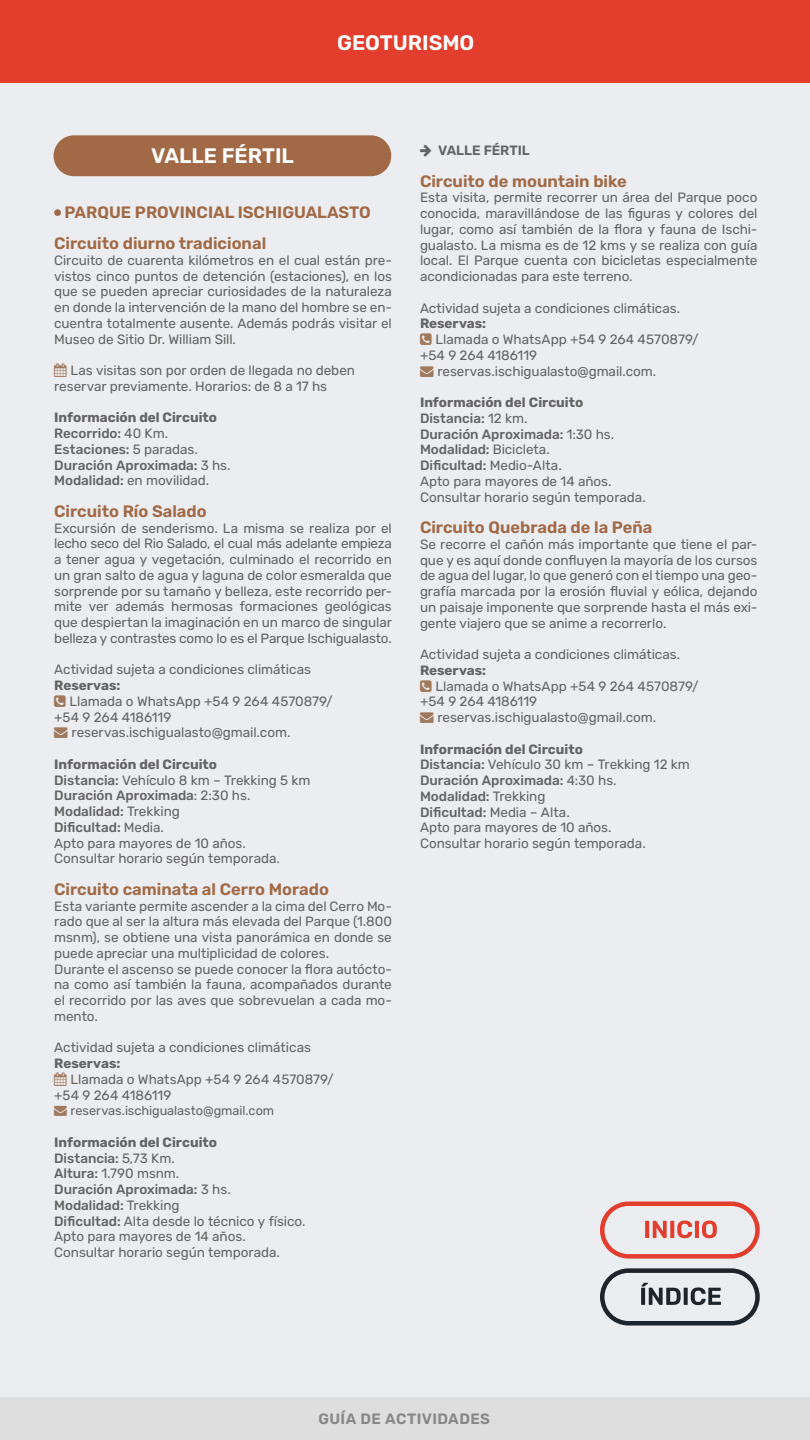
<style>
.page{position:relative;width:810px;height:1440px;background:#ebedf0}
.page>*{position:absolute;margin:0;border:0;box-sizing:border-box;transform-origin:0 0}
.t1{font:600 21px "Rubik";color:#fff}
.t2{font:600 16.5px/31.5px "Rubik";color:#a16945}
.t3{font:600 15px "Rubik";letter-spacing:.025em;color:#878787}
.t4{font:13.5px/15.8px "Rubik";letter-spacing:-.005em;color:#646363}
.t5{font:500 13.5px/15.8px "Rubik";color:#646363}
.t6{font:700 13.5px "Rubik";color:#646363}
.t7{font:600 13.5px "Rubik";color:#646363}
.t8{font:12.75px "Rubik";letter-spacing:-.005em;color:#646363}
.s1{font-weight:700}
.s2{font-weight:500}
.s3{font-weight:400}
</style>
<div class="page">
<div style="left:0;top:0;width:810px;height:82px;background:#e33d2e"></div>
<div style="left:0;top:1397px;width:810px;height:43px;background:#dedede"></div>
<div style="left:54px;top:209px;width:7px;height:7px;background:#a16945;border-radius:50%"></div>
<div style="left:54px;top:135px;width:337px;height:41px;background:#a16945;border-radius:20px"></div>
<div style="left:600px;top:1268px;width:160px;height:57px;border:4px solid #1d242c;border-radius:26px"></div>
<svg style="left:641px;top:1283px;width:80px;height:22px"></svg>
<div style="left:600px;top:1202px;width:160px;height:57px;border:4px solid #e33d2e;border-radius:26px"></div>
<svg style="left:645px;top:1221px;width:72px;height:17px"></svg>
<h1 class="t1" style="left:337px;top:31px;width:139px">GEOTURISMO</h1>
<h1 class="t1" style="left:151px;top:144px;width:144px">VALLE FÉRTIL</h1>
<p class="t7" style="left:438px;top:143px;width:93px">VALLE FÉRTIL</p>
<p class="t2" style="left:420px;top:166px;width:208px">Circuito de mountain bike</p>
<p class="t4" style="left:420px;top:190px;width:339px;text-align:justify">Esta visita, permite recorrer un área del Parque poco conocida, maravillándose de las figuras y colores del lugar, como así también de la flora y fauna de Ischi&shy;gualasto. La misma es de 12 kms y se realiza con guía local. El Parque cuenta con bicicletas especialmente acondicionadas para este terreno.</p>
<p class="t4" style="left:420px;top:300px;width:262px">Actividad sujeta a condiciones climáticas.</p>
<p class="t6" style="left:420px;top:316px;width:68px">Reservas:</p>
<p class="t4" style="left:435px;top:332px;width:265px">Llamada o WhatsApp +54 9 264 4570879/</p>
<p class="t4" style="left:420px;top:348px;width:119px">+54 9 264 4186119</p>
<p class="t4" style="left:437px;top:363px;width:220px">reservas.ischigualasto@gmail.com.</p>
<p class="t4" style="left:420px;top:395px;width:227px"><span class="s1">Información del Circuito<br></span><span class="s2">Distancia:</span> 12 km.<br><span class="s2">Duración Aproximada:</span> 1:30 hs.<br><span class="s2">Modalidad:</span> Bicicleta.<br><span class="s2">Dificultad:</span> Medio-Alta.<br>Apto para mayores de 14 años.<br>Consultar horario según temporada.</p>
<p class="t2" style="left:420px;top:512px;width:234px">Circuito Quebrada de la Peña</p>
<p class="t4" style="left:420px;top:537px;width:339px;text-align:justify">Se recorre el cañón más importante que tiene el par&shy;que y es aquí donde confluyen la mayoría de los cursos de agua del lugar, lo que generó con el tiempo una geo&shy;grafía marcada por la erosión fluvial y eólica, dejando un paisaje imponente que sorprende hasta el más exi&shy;gente viajero que se anime a recorrerlo.</p>
<p class="t4" style="left:420px;top:647px;width:262px">Actividad sujeta a condiciones climáticas.</p>
<p class="t6" style="left:420px;top:663px;width:68px">Reservas:</p>
<p class="t4" style="left:435px;top:678px;width:265px">Llamada o WhatsApp +54 9 264 4570879/</p>
<p class="t4" style="left:420px;top:694px;width:119px">+54 9 264 4186119</p>
<p class="t4" style="left:437px;top:710px;width:220px">reservas.ischigualasto@gmail.com.</p>
<p class="t4" style="left:420px;top:741px;width:271px"><span class="s1">Información del Circuito<br></span><span class="s2">Distancia:</span> Vehículo 30 km – Trekking 12 km<br><span class="s2">Duración Aproximada:</span> 4:30 hs.<br><span class="s2">Modalidad:</span> Trekking<br><span class="s2">Dificultad:</span> Media – Alta.<br>Apto para mayores de 10 años.<br>Consultar horario según temporada.</p>
<p class="t2" style="left:54px;top:196px;width:318px;text-indent:10px">PARQUE PROVINCIAL ISCHIGUALASTO<br>Circuito diurno tradicional</p>
<p class="t4" style="left:54px;top:253px;width:339px;text-align:justify">Circuito de cuarenta kilómetros en el cual están pre&shy;vistos cinco puntos de detención (estaciones), en los que se pueden apreciar curiosidades de la naturaleza en donde la intervención de la mano del hombre se en&shy;cuentra totalmente ausente. Además podrás visitar el Museo de Sitio Dr. William Sill.</p>
<p class="t4" style="left:54px;top:363px;width:302px;text-indent:16px">Las visitas son por orden de llegada no deben reservar previamente. Horarios: de 8 a 17 hs</p>
<p class="t5" style="left:54px;top:410px;width:178px"><span class="s1">Información del Circuito<br></span>Recorrido: <span class="s3">40 Km.<br></span>Estaciones: <span class="s3">5 paradas.<br></span>Duración Aproximada: <span class="s3">3 hs.<br></span>Modalidad: <span class="s3">en movilidad.</span></p>
<p class="t2" style="left:54px;top:496px;width:154px">Circuito Río Salado</p>
<p class="t4" style="left:54px;top:520px;width:339px;text-align:justify">Excursión de senderismo. La misma se realiza por el lecho seco del Rio Salado, el cual más adelante empieza a tener agua y vegetación, culminado el recorrido en un gran salto de agua y laguna de color esmeralda que sorprende por su tamaño y belleza, este recorrido per&shy;mite ver además hermosas formaciones geológicas que despiertan la imaginación en un marco de singular belleza y contrastes como lo es el Parque Ischigualasto.</p>
<p class="t4" style="left:54px;top:662px;width:258px">Actividad sujeta a condiciones climáticas</p>
<p class="t6" style="left:54px;top:678px;width:68px">Reservas:</p>
<p class="t4" style="left:70px;top:694px;width:265px">Llamada o WhatsApp +54 9 264 4570879/</p>
<p class="t4" style="left:54px;top:709px;width:119px">+54 9 264 4186119</p>
<p class="t4" style="left:72px;top:725px;width:220px">reservas.ischigualasto@gmail.com.</p>
<p class="t4" style="left:54px;top:757px;width:258px"><span class="s1">Información del Circuito<br></span><span class="s2">Distancia:</span> Vehículo 8 km – Trekking 5 km<br><span class="s2">Duración Aproximada</span>: 2:30 hs.<br><span class="s2">Modalidad:</span> Trekking<br><span class="s2">Dificultad:</span> Media.<br>Apto para mayores de 10 años.<br>Consultar horario según temporada.</p>
<p class="t2" style="left:54px;top:874px;width:276px">Circuito caminata al Cerro Morado</p>
<p class="t4" style="left:54px;top:898px;width:339px">Esta variante permite ascender a la cima del Cerro Mo&shy;rado que al ser la altura más elevada del Parque (1.800 msnm), se obtiene una vista panorámica en donde se puede apreciar una multiplicidad de colores.<br>Durante el ascenso se puede conocer la flora autócto&shy;na como así también la fauna, acompañados durante el recorrido por las aves que sobrevuelan a cada mo&shy;mento.</p>
<p class="t4" style="left:54px;top:1040px;width:258px">Actividad sujeta a condiciones climáticas</p>
<p class="t6" style="left:54px;top:1056px;width:68px">Reservas:</p>
<p class="t4" style="left:54px;top:1072px;width:281px;text-indent:16px">Llamada o WhatsApp +54 9 264 4570879/ +54 9 264 4186119</p>
<p class="t8" style="left:71px;top:1104px;width:205px">reservas.ischigualasto@gmail.com</p>
<p class="t4" style="left:54px;top:1135px;width:253px"><span class="s1">Información del Circuito<br></span><span class="s2">Distancia:</span> 5,73 Km.<br><span class="s2">Altura:</span> 1.790 msnm.<br><span class="s2">Duración Aproximada:</span> 3 hs.<br><span class="s2">Modalidad:</span> Trekking<br><span class="s2">Dificultad:</span> Alta desde lo técnico y físico.<br>Apto para mayores de 14 años.<br>Consultar horario según temporada.</p>
<p class="t3" style="left:318px;top:1411px;width:173px">GUÍA DE ACTIVIDADES</p>
</div>
